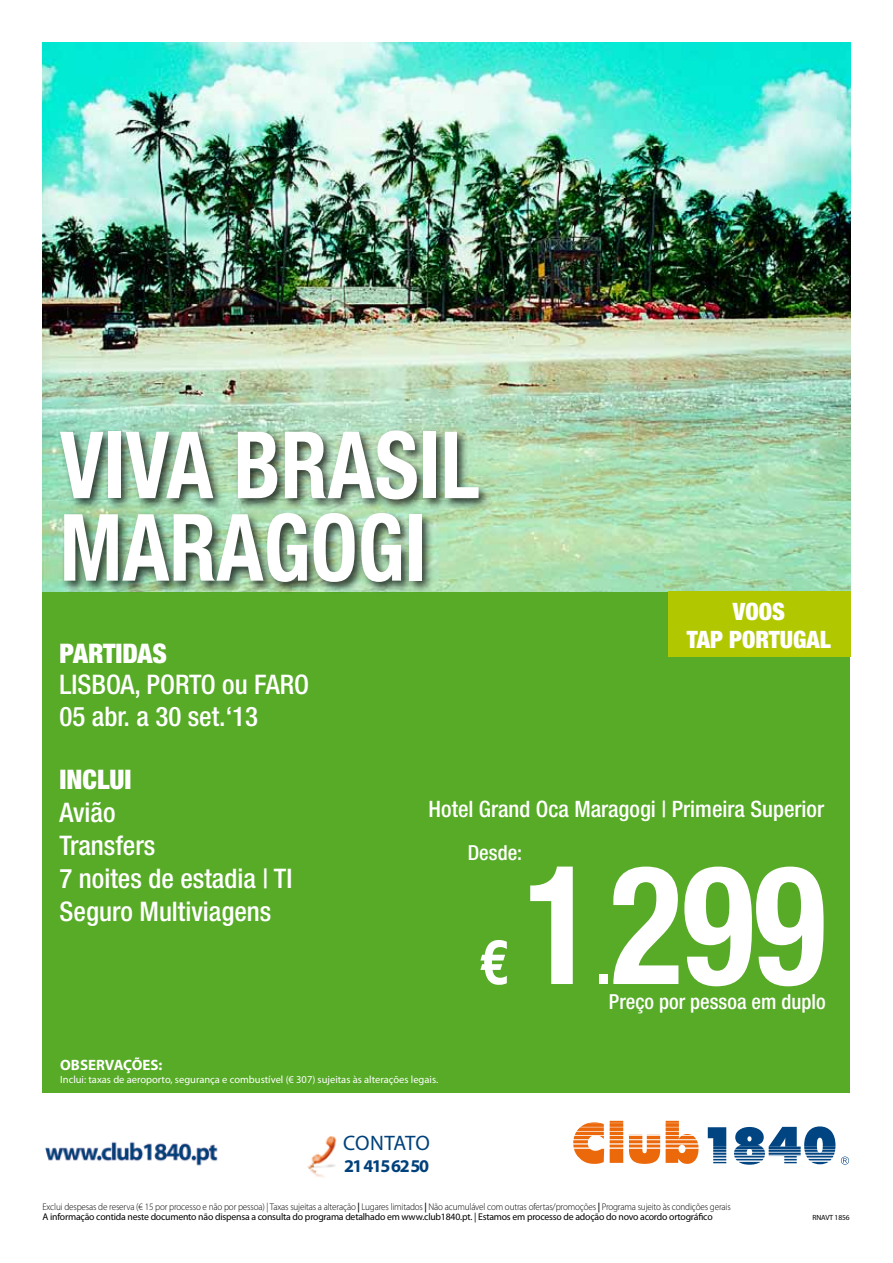
<style>
.page{position:relative;width:893px;height:1263px;background:#fff}
.page>*{position:absolute;margin:0;border:0;box-sizing:border-box;transform-origin:0 0}
.t1{font:700 condensed 165.9px "Helvetica Neue";color:#fff;scale:.9 1}
.t2{font:700 condensed 93px/82.5px "Helvetica Neue";color:#fff;scale:.91 1}
.t3{font:700 condensed 62.25px "Helvetica Neue";color:#fff}
.t4{font:500 condensed 27px/33px "Helvetica Neue";color:#fff}
.t5{font:900 condensed 27px "Helvetica Neue";color:#fff}
.t6{font:900 condensed 24px/28.5px "Helvetica Neue";color:#fff;text-align:center}
.t7{font:500 condensed 22.65px "Helvetica Neue";color:#fff}
.t8{font:21px "Myriad Pro";color:#00417b}
.t9{font:500 condensed 20.7px "Helvetica Neue";color:#fff}
.t10{font:700 18px "Myriad Pro";letter-spacing:-.08em;color:#00417b}
.t11{font:700 15px "Myriad Pro";color:#fff}
.t12{font:10.5px "Myriad Pro";color:#fff}
.t13{font:300 9.75px/10.5px "Myriad Pro";letter-spacing:-.015em;color:#000;scale:.94 1}
.t14{font:7.5px "Myriad Pro";letter-spacing:-.02em;color:#000}
.s1{font-weight:600}
.s2{font-weight:400}
</style>
<div class="page">
<div style="left:43px;top:43px;width:807px;height:1050px;background:#57ab27"></div>
<img style="left:45px;top:1136px;width:292px;height:42px">
<img style="left:43px;top:43px;width:807px;height:548px">
<div style="left:57px;top:427px;width:434px;height:167px;background:#000;opacity:.75"></div>
<svg style="left:573px;top:1120px;width:277px;height:45px"></svg>
<div style="left:667px;top:591px;width:183px;height:66px;background:#b1c800"></div>
<h2 class="t2" style="left:60px;top:423px;width:463px">VIVA BRASIL<br>MARAGOGI</h2>
<h3 class="t5" style="left:60px;top:637px;width:109px">PARTIDAS</h3>
<h3 class="t4" style="left:60px;top:669px;width:251px;line-height:31.5px">Lisboa, porto ou Faro<br>05 abr. a 30 set.‘13</h3>
<h3 class="t6" style="left:687px;top:596px;width:144px">VOOS<br>TAP PORTUGAL</h3>
<h3 class="t5" style="left:60px;top:763px;width:72px">INCLUI</h3>
<h3 class="t4" style="left:60px;top:795px;width:224px">Avião<br>Transfers<br>7 noites de estadia | TI<br>Seguro Multiviagens</h3>
<h3 class="t7" style="left:429px;top:796px;width:397px">Hotel Grand Oca Maragogi | Primeira Superior</h3>
<h3 class="t9" style="left:468px;top:840px;width:56px">Desde:</h3>
<h3 class="t3" style="left:479px;top:924px;width:31px">€</h3>
<h1 class="t1" style="left:524px;top:824px;width:337px">1299</h1>
<h3 class="t3" style="left:596px;top:924px;width:16px">.</h3>
<h3 class="t9" style="left:609px;top:989px;width:218px">Preço por pessoa em duplo</h3>
<h3 class="t11" style="left:60px;top:1055px;width:104px">OBSERVAÇÕES:</h3>
<p class="t12" style="left:60px;top:1073px;width:379px">Inclui: taxas de aeroporto, segurança e combustível (€ 307) sujeitas às alterações legais.</p>
<h3 class="t8" style="left:343px;top:1130px;width:40px">contat</h3>
<h3 class="t8" style="left:416px;top:1130px;width:16px">o</h3>
<h3 class="t10" style="left:344px;top:1154px;width:86px">21 415 62 50</h3>
<p class="t13" style="left:43px;top:1201px;width:734px">Exclui despesas de reserva (€ 15 por processo e não por pessoa) | Taxas sujeitas a alteração <span class="s1">|</span> Lugares limitados <span class="s1">|</span> Não acumulável com outras ofertas/promoções <span class="s1">|</span> Programa sujeito às condições gerais<br><span class="s2">A informação contida neste documento não dispensa a consulta do programa detalhado em www.club1840.pt. | Estamos em processo de adoção do novo acordo ortográfico</span></p>
<p class="t14" style="left:813px;top:1213px;width:38px">RNAVT 1856</p>
</div>
